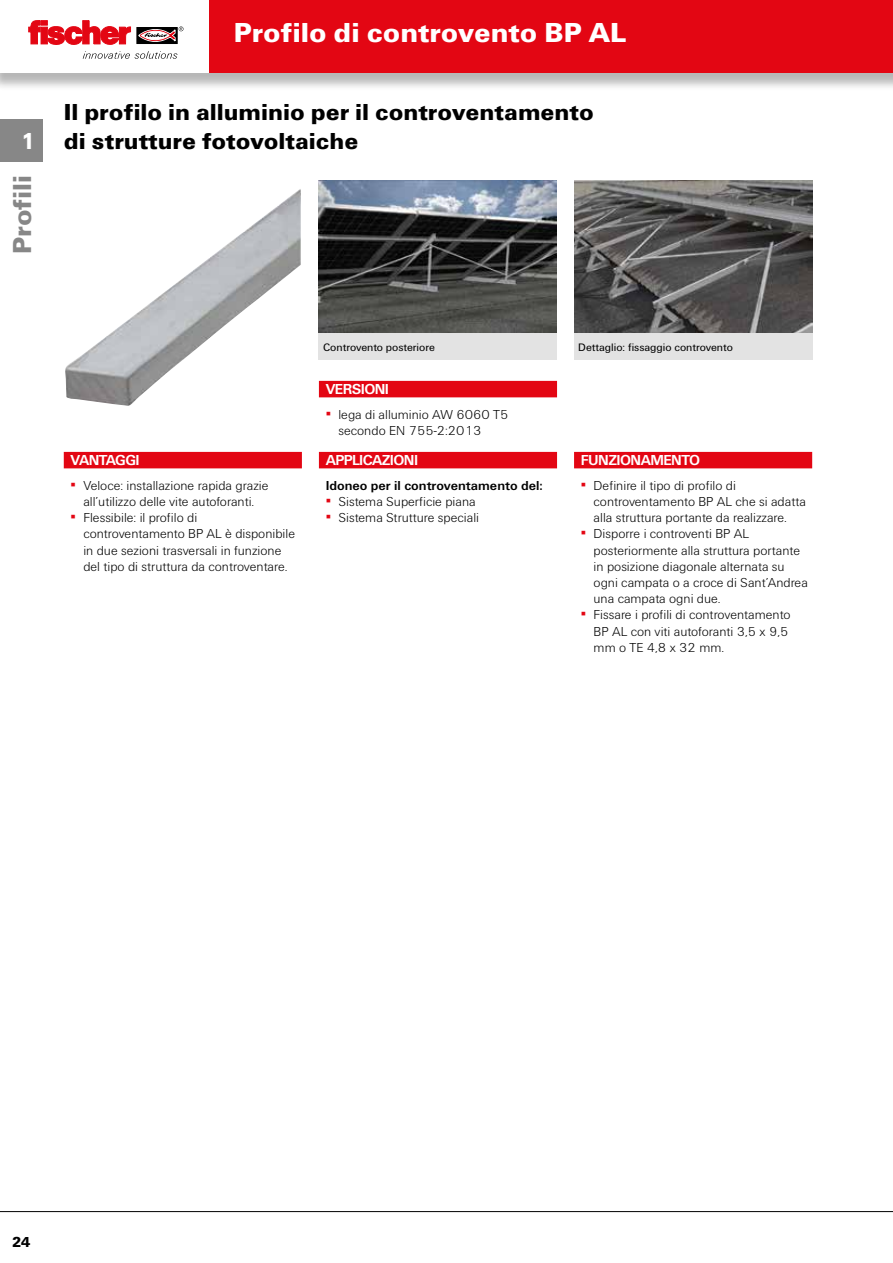
<style>
.page{position:relative;width:893px;height:1263px;background:#fff}
.page>*{position:absolute;margin:0;border:0;box-sizing:border-box;transform-origin:0 0}
.t1{font:900 28.5px "Fi We";color:#fff}
.t2{font:900 27px "Fi We";color:#878787}
.t3{font:900 24px/28.8px "Fi We";color:#000}
.t4{font:900 24px "Fi We";color:#fff;scale:.88 1}
.t5{font:700 15px "Fi We";letter-spacing:-.04em;color:#fff}
.t6{font:900 15px "Fi We";color:#000}
.t7{font:300 13.5px/16.2px "Fi We";color:#000}
.t8{font:700 13.5px "Fi We";color:#000}
.t9{font:11.25px "Fi We";color:#000}
.s1{font-weight:400;color:#e30613}
</style>
<div class="page">
<hr style="left:0;top:1211px;width:893px;height:1px;background:#000">
<div style="left:0;top:0;width:893px;height:91px;background:#000;opacity:.29"></div>
<div style="left:0;top:0;width:893px;height:72px;background:#e30613"></div>
<div style="left:0;top:0;width:208px;height:72px;background:#fff"></div>
<svg style="left:137px;top:27px;width:41px;height:17px"></svg>
<svg style="left:29px;top:21px;width:102px;height:24px"></svg>
<svg style="left:139px;top:26px;width:44px;height:15px"></svg>
<svg style="left:83px;top:51px;width:94px;height:8px"></svg>
<img style="left:319px;top:180px;width:238px;height:153px">
<img style="left:574px;top:180px;width:238px;height:153px">
<img style="left:65px;top:189px;width:236px;height:217px">
<div style="left:0;top:119px;width:43px;height:43px;background:#878787"></div>
<div style="left:319px;top:333px;width:238px;height:27px;background:#e3e3e3"></div>
<div style="left:574px;top:333px;width:238px;height:27px;background:#e3e3e3"></div>
<div style="left:64px;top:452px;width:238px;height:16px;background:#e30613"></div>
<div style="left:319px;top:452px;width:238px;height:16px;background:#e30613"></div>
<div style="left:574px;top:452px;width:238px;height:16px;background:#e30613"></div>
<div style="left:319px;top:381px;width:238px;height:16px;background:#e30613"></div>
<h3 class="t4" style="left:21px;top:128px;width:16px">1</h3>
<h2 class="t2" style="left:7px;top:254px;width:81px;rotate:-90deg">Profili</h2>
<h1 class="t1" style="left:234px;top:16px;width:393px">Profilo di controvento BP AL</h1>
<h3 class="t3" style="left:64px;top:98px;width:531px">Il profilo in alluminio per il controventamento di strutture fotovoltaiche</h3>
<p class="t5" style="left:71px;top:452px;width:71px">VANTAGGI</p>
<p class="t7" style="left:71px;top:477px;width:199px;text-align:center"><span class="s1">▪</span> Veloce: installazione rapida grazie all’utilizzo delle vite autoforanti.</p>
<p class="t7" style="left:83px;top:510px;width:213px;text-indent:-13px"><span class="s1">▪</span> Flessibile: il profilo di controventamento BP AL è disponibile in due sezioni trasversali in funzione del tipo di struttura da controventare.</p>
<p class="t9" style="left:323px;top:341px;width:113px">Controvento posteriore</p>
<p class="t9" style="left:578px;top:341px;width:156px">Dettaglio: fissaggio controvento</p>
<p class="t5" style="left:326px;top:381px;width:65px">VERSIONI</p>
<p class="t7" style="left:338px;top:406px;width:171px;text-indent:-13px"><span class="s1">▪</span> lega di alluminio AW 6060 T5 secondo EN 755-2:2013</p>
<p class="t5" style="left:326px;top:452px;width:94px">APPLICAZIONI</p>
<p class="t8" style="left:326px;top:478px;width:218px">Idoneo per il controventamento del:</p>
<p class="t7" style="left:326px;top:493px;width:152px"><span class="s1">▪</span> Sistema Superficie piana</p>
<p class="t7" style="left:326px;top:510px;width:155px"><span class="s1">▪</span> Sistema Strutture speciali</p>
<p class="t5" style="left:581px;top:452px;width:121px">FUNZIONAMENTO</p>
<p class="t7" style="left:594px;top:477px;width:214px;text-indent:-13px"><span class="s1">▪</span> Definire il tipo di profilo di controventamento BP AL che si adatta alla struttura portante da realizzare.</p>
<p class="t7" style="left:594px;top:526px;width:216px;text-indent:-13px"><span class="s1">▪</span> Disporre i controventi BP AL posteriormente alla struttura portante in posizione diagonale alternata su ogni campata o a croce di Sant’Andrea una campata ogni due.</p>
<p class="t7" style="left:594px;top:607px;width:198px;text-indent:-13px"><span class="s1">▪</span> Fissare i profili di controventamento<br>BP AL con viti autoforanti 3,5 x 9,5 mm o TE 4,8 x 32 mm.</p>
<p class="t6" style="left:12px;top:1234px;width:20px">24</p>
</div>
